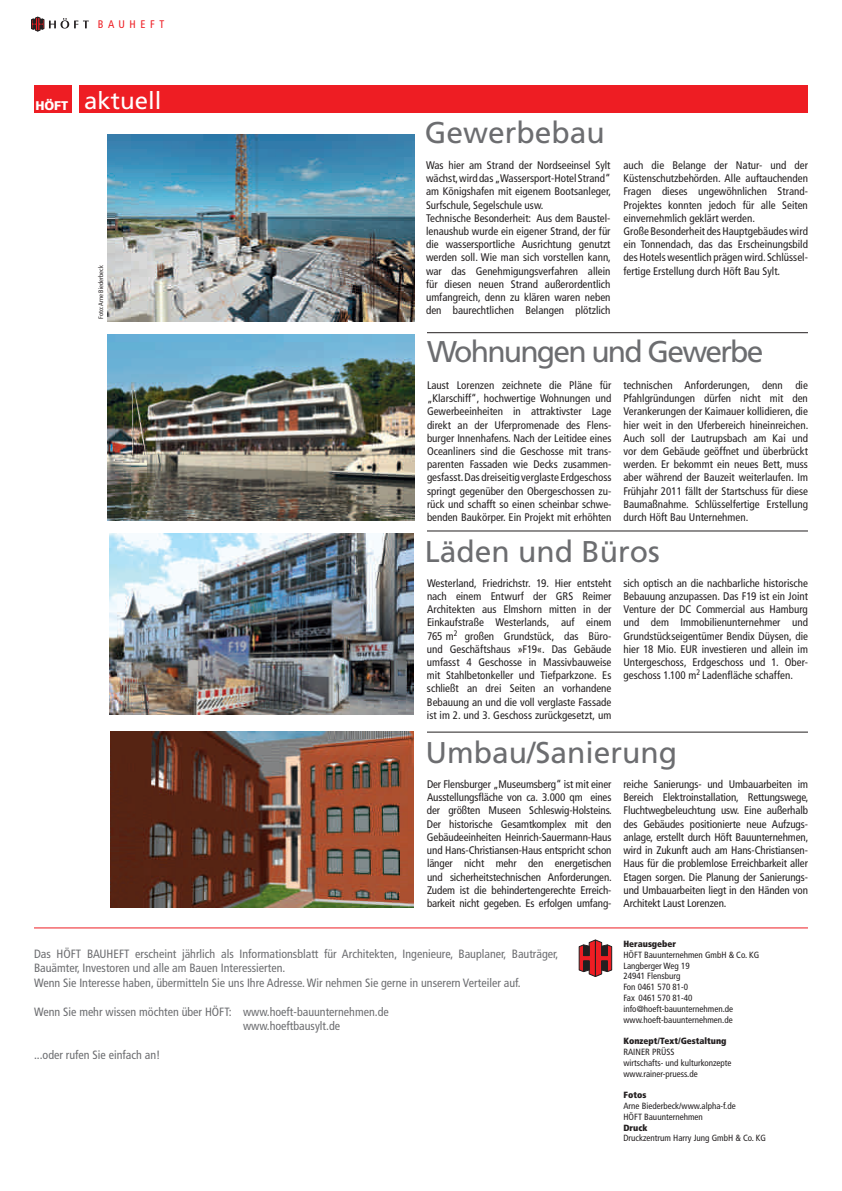
<style>
.page{position:relative;width:842px;height:1191px;background:#fff}
.page>*{position:absolute;margin:0;border:0;box-sizing:border-box;transform-origin:0 0}
.t1{font:30px "Frutiger";color:#6c6d70}
.t2{font:30px "Frutiger";letter-spacing:-.06em;color:#6c6d70}
.t3{font:24px "Frutiger";color:#fff}
.t4{font:condensed 12px/14.4px "Frutiger";color:#6c6d70}
.t5{font:condensed 11px/13.2px "Frutiger";color:#231f20;text-align:justify}
.t6{font:condensed 11px "Frutiger";letter-spacing:.42em;color:#ee1d23}
.t7{font:condensed 9px/10.8px "Frutiger";color:#231f20}
.t8{font:900 condensed 9px "Frutiger";color:#231f20}
.t9{font:condensed 6.5px "Frutiger";color:#231f20}
.s1{font-weight:900;font-size:12.6px}
</style>
<div class="page">
<svg style="left:31px;top:17px;width:58px;height:14px"></svg>
<div style="left:80px;top:85px;width:728px;height:28px;background:#ee1d23"></div>
<div style="left:34px;top:85px;width:37px;height:28px;background:#ee1d23"></div>
<svg style="left:579px;top:939px;width:33px;height:38px"></svg>
<hr style="left:34px;top:927px;width:774px;height:1px;background:#ee1d23">
<hr style="left:427px;top:332px;width:381px;height:1px;background:#231f20">
<hr style="left:427px;top:530px;width:381px;height:1px;background:#231f20">
<hr style="left:427px;top:731px;width:381px;height:1px;background:#231f20">
<img style="left:108px;top:334px;width:306px;height:186px">
<img style="left:108px;top:134px;width:307px;height:188px">
<img style="left:110px;top:731px;width:304px;height:176px">
<img style="left:110px;top:533px;width:304px;height:181px">
<p class="t6" style="left:98px;top:18px;width:68px">BAUHEFT</p>
<h2 class="t3" style="left:35px;top:87px;width:128px"><span class="s1">HÖFT</span> aktuell</h2>
<p class="t9" style="left:97px;top:319px;width:55px;rotate:-90deg">Foto: Arne Biederbeck</p>
<h1 class="t1" style="left:425px;top:115px;width:182px">Gewerbebau</h1>
<p class="t5" style="left:426px;top:159px;width:186px;text-align:left">Was hier am Strand der Nordseeinsel Sylt wächst,wird das „Wassersport-Hotel Strand“ am Königshafen mit eigenem Bootsanleger, Surfschule, Segelschule usw.<br>Technische Besonderheit: Aus dem Baustel&shy;lenaushub wurde ein eigener Strand, der für die wassersportliche Ausrichtung genutzt werden soll. Wie man sich vorstellen kann, war das Genehmigungsverfahren allein für diesen neuen Strand außerordentlich umfangreich, denn zu klären waren neben den baurechtlichen Belangen plötzlich</p>
<h1 class="t2" style="left:427px;top:334px;width:338px">Wohnungen und Gewerbe</h1>
<p class="t5" style="left:623px;top:159px;width:186px;text-align:left">auch die Belange der Natur- und der Küstenschutzbehörden. Alle auftauchenden Fragen dieses ungewöhnlichen Strand-Projektes konnten jedoch für alle Seiten einvernehmlich geklärt werden.<br>Große Besonderheit des Hauptgebäudes wird ein Tonnendach, das das Erscheinungsbild des Hotels wesentlich prägen wird. Schlüssel&shy;fertige Erstellung durch Höft Bau Sylt.</p>
<p class="t5" style="left:427px;top:378px;width:186px">Laust Lorenzen zeichnete die Pläne für „Klarschiff“, hochwertige Wohnungen und Gewerbeeinheiten in attraktivster Lage direkt an der Uferpromenade des Flens&shy;burger Innenhafens. Nach der Leitidee eines Oceanliners sind die Geschosse mit trans&shy;parenten Fassaden wie Decks zusammen&shy;gesfasst.Das dreiseitig verglaste Erdgeschoss springt gegenüber den Obergeschossen zu&shy;rück und schafft so einen scheinbar schwe&shy;benden Baukörper. Ein Projekt mit erhöhten</p>
<p class="t5" style="left:623px;top:378px;width:186px">technischen Anforderungen, denn die Pfahlgründungen dürfen nicht mit den Verankerungen der Kaimauer kollidieren, die hier weit in den Uferbereich hineinreichen.<br>Auch soll der Lautrupsbach am Kai und vor dem Gebäude geöffnet und überbrückt werden. Er bekommt ein neues Bett, muss aber während der Bauzeit weiterlaufen. Im Frühjahr 2011 fällt der Startschuss für diese Baumaßnahme. Schlüsselfertige Erstellung durch Höft Bau Unternehmen.</p>
<h1 class="t1" style="left:425px;top:534px;width:237px">Läden und Büros</h1>
<p class="t5" style="left:427px;top:576px;width:186px">Westerland, Friedrichstr. 19. Hier entsteht nach einem Entwurf der GRS Reimer Architekten aus Elmshorn mitten in der Einkaufstraße Westerlands, auf einem 765 m<sup>2</sup> großen Grundstück, das Büro&shy;und Geschäftshaus »F19«. Das Gebäude umfasst 4 Geschosse in Massivbauweise mit Stahlbetonkeller und Tiefparkzone. Es schließt an drei Seiten an vorhandene Bebauung an und die voll verglaste Fassade ist im 2. und 3. Geschoss zurückgesetzt, um</p>
<p class="t5" style="left:623px;top:576px;width:186px">sich optisch an die nachbarliche historische Bebauung anzupassen. Das F19 ist ein Joint Venture der DC Commercial aus Hamburg und dem Immobilienunternehmer und Grundstückseigentümer Bendix Düysen, die hier 18 Mio. EUR investieren und allein im Untergeschoss, Erdgeschoss und 1. Ober&shy;geschoss 1.100 m<sup>2</sup> Ladenfläche schaffen.</p>
<h1 class="t1" style="left:426px;top:735px;width:253px">Umbau/Sanierung</h1>
<p class="t5" style="left:427px;top:777px;width:186px">Der Flensburger „Museumsberg“ ist mit einer Ausstellungsfläche von ca. 3.000 qm eines der größten Museen Schleswig-Holsteins.<br>Der historische Gesamtkomplex mit den Gebäudeeinheiten Heinrich-Sauermann-Haus und Hans-Christiansen-Haus entspricht schon länger nicht mehr den energetischen und sicherheitstechnischen Anforderungen.<br>Zudem ist die behindertengerechte Erreich&shy;barkeit nicht gegeben. Es erfolgen umfang-</p>
<p class="t5" style="left:623px;top:777px;width:186px">reiche Sanierungs- und Umbauarbeiten im Bereich Elektroinstallation, Rettungswege, Fluchtwegbeleuchtung usw. Eine außerhalb des Gebäudes positionierte neue Aufzugs&shy;anlage, erstellt durch Höft Bauunternehmen, wird in Zukunft auch am Hans-Christiansen-Haus für die problemlose Erreichbarkeit aller Etagen sorgen. Die Planung der Sanierungs&shy;und Umbauarbeiten liegt in den Händen von Architekt Laust Lorenzen.</p>
<p class="t4" style="left:34px;top:946px;width:526px">Das HÖFT BAUHEFT erscheint jährlich als Informationsblatt für Architekten, Ingenieure, Bauplaner, Bauträger,<br>Bauämter, Investoren und alle am Bauen Interessierten.<br>Wenn Sie Interesse haben, übermitteln Sie uns Ihre Adresse.Wir nehmen Sie gerne in unserern Verteiler auf.</p>
<p class="t4" style="left:243px;top:1004px;width:147px;text-indent:-209px">Wenn Sie mehr wissen möchten über HÖFT: www.hoeft-bauunternehmen.de www.hoeftbausylt.de</p>
<p class="t4" style="left:34px;top:1047px;width:128px">...oder rufen Sie einfach an!</p>
<p class="t8" style="left:623px;top:938px;width:54px">Herausgeber</p>
<p class="t7" style="left:623px;top:949px;width:137px">HÖFT Bauunternehmen GmbH &amp; Co. KG<br>Langberger Weg 19<br>24941 Flensburg<br>Fon 0461 570 81-0<br>Fax 0461 570 81-40 info@hoeft-bauunternehmen.de www.hoeft-bauunternehmen.de</p>
<p class="t8" style="left:623px;top:1035px;width:105px">Konzept/Text/Gestaltung</p>
<p class="t7" style="left:623px;top:1046px;width:110px">RAINER PRÜSS<br>wirtschafts- und kulturkonzepte www.rainer-pruess.de</p>
<p class="t8" style="left:623px;top:1089px;width:24px">Fotos</p>
<p class="t7" style="left:623px;top:1100px;width:114px">Arne Biederbeck/www.alpha-f.de<br>HÖFT Bauunternehmen</p>
<p class="t8" style="left:623px;top:1122px;width:26px">Druck</p>
<p class="t7" style="left:623px;top:1132px;width:144px">Druckzentrum Harry Jung GmbH &amp; Co. KG</p>
</div>
